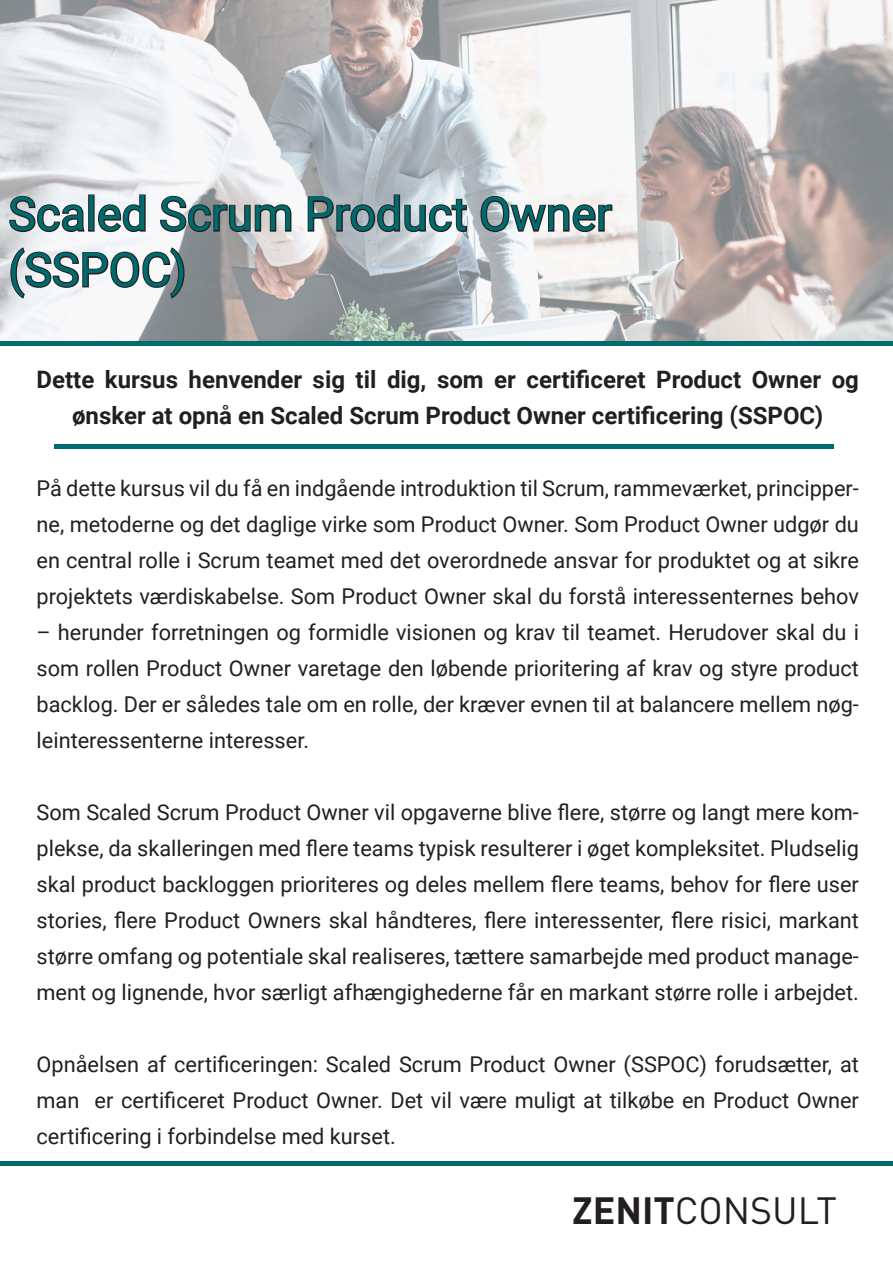
<style>
.page{position:relative;width:893px;height:1263px;background:#fff}
.page>*{position:absolute;margin:0;border:0;box-sizing:border-box;transform-origin:0 0}
.t1{font:46.5px/55.8px "Roboto";color:#006b6e}
.t2{font:37.5px "DINOT";color:#231f20}
.t3{font:700 24px/36px "Roboto";color:#231f20;text-align:center}
.t4{font:21.75px/36px "Roboto";color:#231f20;text-align:justify}
.s1{font-weight:700}
</style>
<div class="page">
<div style="left:1px;top:1160px;width:892px;height:5px;background:#006b6e"></div>
<div style="left:1px;top:341px;width:892px;height:5px;background:#006b6e"></div>
<div style="left:54px;top:444px;width:779px;height:5px;background:#006b6e"></div>
<img style="left:0;top:0;width:893px;height:341px">
<svg style="left:8px;top:194px;width:77px;height:39px"></svg>
<div style="left:88px;top:194px;width:7px;height:38px;border:2px solid #231f20"></div>
<svg style="left:97px;top:193px;width:50px;height:40px"></svg>
<svg style="left:159px;top:194px;width:134px;height:39px"></svg>
<svg style="left:307px;top:193px;width:161px;height:41px"></svg>
<svg style="left:479px;top:194px;width:135px;height:39px"></svg>
<svg style="left:9px;top:246px;width:177px;height:54px"></svg>
<p class="t1" style="left:9px;top:184px;width:605px">Scaled Scrum Product Owner (SSPOC)</p>
<p class="t3" style="left:37px;top:361px;width:824px">Dette kursus henvender sig til dig, som er certificeret Product Owner og ønsker at opnå en Scaled Scrum Product Owner certificering (SSPOC)</p>
<p class="t4" style="left:37px;top:470px;width:824px">På dette kursus vil du få en indgående introduktion til Scrum, rammeværket, principper&shy;ne, metoderne og det daglige virke som Product Owner. Som Product Owner udgør du en central rolle i Scrum teamet med det overordnede ansvar for produktet og at sikre projektets værdiskabelse. Som Product Owner skal du forstå interessenternes behov</p>
<p class="t4" style="left:37px;top:614px;width:824px">– herunder forretningen og formidle visionen og krav til teamet. Herudover skal du i som rollen Product Owner varetage den løbende prioritering af krav og styre product backlog. Der er således tale om en rolle, der kræver evnen til at balancere mellem nøg&shy;leinteressenterne interesser.</p>
<p class="t4" style="left:37px;top:794px;width:824px">Som Scaled Scrum Product Owner vil opgaverne blive flere, større og langt mere kom&shy;plekse, da skalleringen med flere teams typisk resulterer i øget kompleksitet. Pludselig skal product backloggen prioriteres og deles mellem flere teams, behov for flere user stories, flere Product Owners skal håndteres, flere interessenter, flere risici, markant større omfang og potentiale skal realiseres, tættere samarbejde med product manage&shy;ment og lignende, hvor særligt afhængighederne får en markant større rolle i arbejdet.</p>
<p class="t4" style="left:37px;top:1046px;width:824px">Opnåelsen af certificeringen: Scaled Scrum Product Owner (SSPOC) forudsætter, at man er certificeret Product Owner. Det vil være muligt at tilkøbe en Product Owner certificering i forbindelse med kurset.</p>
<p class="t2" style="left:572px;top:1186px;width:266px"><span class="s1">ZENIT</span>CONSULT</p>
</div>
